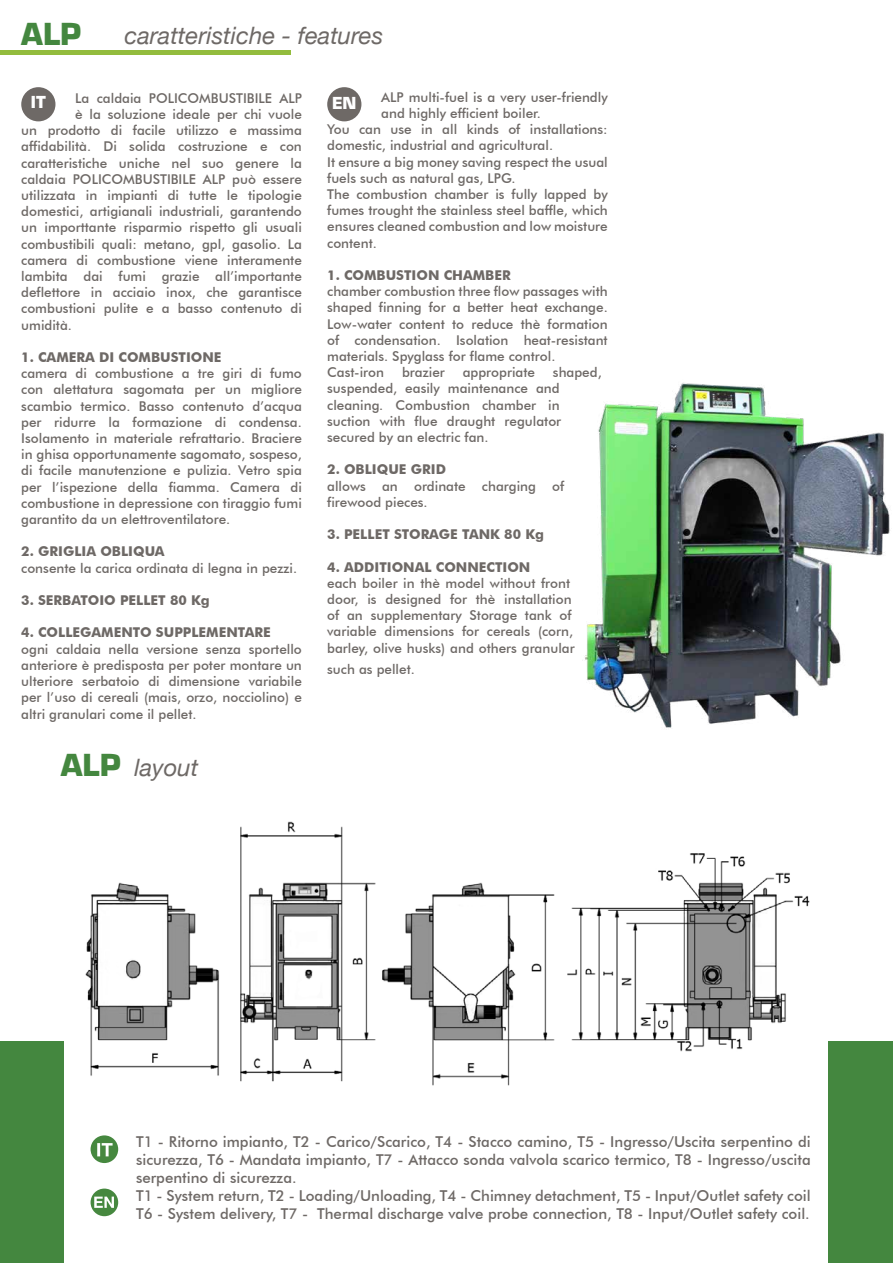
<style>
.page{position:relative;width:893px;height:1263px;background:#fff}
.page>*{position:absolute;margin:0;border:0;box-sizing:border-box;transform-origin:0 0}
.t1{font:900 33px "Eurostile";color:#44873f}
.t2{font:italic 24px "Helvetica Neue";color:#6e6966}
.t3{font:900 18px "Eurostile";color:#fff}
.t4{font:500 15px/18px "Futura BT";color:#6e6966}
.t5{font:500 13.5px/16.2px "Futura BT";color:#6e6966}
.t6{font:700 13.5px "Futura BT";color:#6e6966}
</style>
<div class="page">
<div style="left:0;top:1041px;width:893px;height:222px;background:#44873f"></div>
<div style="left:65px;top:747px;width:763px;height:516px;background:#fff"></div>
<hr style="left:0;top:50px;width:291px;height:4px;background:#93bc3d">
<img style="left:85px;top:821px;width:725px;height:265px">
<div style="left:91px;top:1135px;width:27px;height:28px;background:#46883f;border-radius:50%"></div>
<svg style="left:97px;top:1143px;width:16px;height:13px"></svg>
<div style="left:91px;top:1188px;width:27px;height:28px;background:#46883f;border-radius:50%"></div>
<svg style="left:94px;top:1196px;width:20px;height:12px"></svg>
<div style="left:21px;top:87px;width:34px;height:34px;background:#6e6966;border-radius:50%"></div>
<div style="left:327px;top:87px;width:34px;height:34px;background:#6e6966;border-radius:50%"></div>
<img style="left:582px;top:382px;width:308px;height:346px">
<h1 class="t1" style="left:21px;top:16px;width:61px">ALP</h1>
<h2 class="t2" style="left:125px;top:21px;width:260px">caratteristiche - features</h2>
<p class="t5" style="left:381px;top:89px;width:228px">ALP multi-fuel is a very user-friendly</p>
<p class="t5" style="left:381px;top:105px;width:161px">and highly efficient boiler.</p>
<p class="t5" style="left:327px;top:121px;width:282px">You can use in all kinds of installations:</p>
<p class="t5" style="left:327px;top:137px;width:227px">domestic, industrial and agricultural.</p>
<p class="t5" style="left:327px;top:153px;width:282px">It ensure a big money saving respect the usual</p>
<p class="t5" style="left:327px;top:170px;width:190px">fuels such as natural gas, LPG.</p>
<p class="t5" style="left:327px;top:186px;width:282px">The combustion chamber is fully lapped by</p>
<p class="t5" style="left:327px;top:202px;width:282px">fumes trought the stainless steel baffle, which</p>
<p class="t5" style="left:327px;top:218px;width:282px">ensures cleaned combustion and low moisture</p>
<p class="t5" style="left:327px;top:234px;width:51px">content.</p>
<p class="t6" style="left:327px;top:267px;width:185px">1. COMBUSTION CHAMBER</p>
<p class="t5" style="left:327px;top:283px;width:282px">chamber combustion three flow passages with shaped finning for a better heat exchange.<br>Low-water content to reduce thè formation of condensation. Isolation heat-resistant materials. Spyglass for flame control.<br>Cast-iron</p>
<p class="t5" style="left:75px;top:90px;width:228px">La caldaia POLICOMBUSTIBILE ALP</p>
<p class="t5" style="left:75px;top:106px;width:228px">è la soluzione ideale per chi vuole</p>
<p class="t5" style="left:21px;top:122px;width:282px">un prodotto di facile utilizzo e massima</p>
<p class="t5" style="left:21px;top:138px;width:282px">affidabilità. Di solida costruzione e con</p>
<p class="t5" style="left:21px;top:155px;width:282px">caratteristiche uniche nel suo genere la</p>
<p class="t5" style="left:21px;top:171px;width:282px">caldaia POLICOMBUSTIBILE ALP può essere</p>
<p class="t5" style="left:21px;top:187px;width:282px">utilizzata in impianti di tutte le tipologie</p>
<p class="t5" style="left:21px;top:203px;width:282px">domestici, artigianali industriali, garantendo</p>
<p class="t5" style="left:21px;top:219px;width:282px">un importtante risparmio rispetto gli usuali</p>
<p class="t5" style="left:21px;top:236px;width:282px">combustibili quali: metano, gpl, gasolio. La</p>
<p class="t5" style="left:21px;top:252px;width:282px">camera di combustione viene interamente</p>
<p class="t5" style="left:21px;top:268px;width:282px">lambita dai fumi grazie all’importante</p>
<p class="t5" style="left:21px;top:284px;width:282px">deflettore in acciaio inox, che garantisce</p>
<p class="t5" style="left:21px;top:300px;width:282px">combustioni pulite e a basso contenuto di</p>
<p class="t5" style="left:21px;top:317px;width:52px">umidità.</p>
<p class="t6" style="left:21px;top:349px;width:202px">1. CAMERA DI COMBUSTIONE</p>
<p class="t5" style="left:21px;top:365px;width:282px;text-align:justify">camera di combustione a tre giri di fumo con alettatura sagomata per un migliore scambio termico. Basso contenuto d’acqua per ridurre la formazione di condensa.<br>Isolamento in materiale refrattario. Braciere in ghisa opportunamente sagomato, sospeso, di facile manutenzione e pulizia. Vetro spia per l’ispezione della fiamma. Camera di combustione in depressione con tiraggio fumi garantito da un elettroventilatore.</p>
<p class="t6" style="left:21px;top:543px;width:145px">2. GRIGLIA OBLIQUA</p>
<p class="t5" style="left:21px;top:560px;width:277px">consente la carica ordinata di legna in pezzi.</p>
<p class="t6" style="left:21px;top:592px;width:190px">3. SERBATOIO PELLET 80 Kg</p>
<p class="t6" style="left:21px;top:624px;width:251px">4. COLLEGAMENTO SUPPLEMENTARE</p>
<p class="t5" style="left:21px;top:641px;width:282px;text-align:justify">ogni caldaia nella versione senza sportello anteriore è predisposta per poter montare un ulteriore serbatoio di dimensione variabile per l’uso di cereali (mais, orzo, nocciolino) e altri granulari come il pellet.</p>
<h3 class="t3" style="left:31px;top:93px;width:16px">IT</h3>
<h3 class="t3" style="left:332px;top:94px;width:26px">EN</h3>
<p class="t5" style="left:327px;top:364px;width:276px;text-indent:226px">shaped, suspended, easily maintenance and cleaning. Combustion chamber in suction with flue draught regulator secured by an electric fan.</p>
<p class="t6" style="left:327px;top:461px;width:120px">2. OBLIQUE GRID</p>
<p class="t5" style="left:327px;top:477px;width:239px">allows an ordinate charging of firewood pieces.</p>
<p class="t6" style="left:327px;top:526px;width:218px">3. PELLET STORAGE TANK 80 Kg</p>
<p class="t6" style="left:327px;top:558px;width:205px">4. ADDITIONAL CONNECTION</p>
<p class="t5" style="left:327px;top:575px;width:249px">each boiler in thè model without front door, is designed for thè installation of an supplementary Storage tank of variable dimensions for cereals (corn, barley, olive husks) and others granular</p>
<p class="t5" style="left:327px;top:661px;width:89px">such as pellet.</p>
<p class="t5" style="left:402px;top:364px;width:44px">brazier</p>
<p class="t5" style="left:463px;top:364px;width:74px">appropriate</p>
<h1 class="t1" style="left:61px;top:747px;width:61px">ALP</h1>
<h2 class="t2" style="left:134px;top:753px;width:66px">layout</h2>
<p class="t4" style="left:136px;top:1132px;width:676px">T1 - Ritorno impianto, T2 - Carico/Scarico, T4 - Stacco camino, T5 - Ingresso/Uscita serpentino di sicurezza, T6 - Mandata impianto, T7 - Attacco sonda valvola scarico termico, T8 - Ingresso/uscita serpentino di sicurezza.<br>T1 - System return, T2 - Loading/Unloading, T4 - Chimney detachment, T5 - Input/Outlet safety coil T6 - System delivery, T7 - Thermal discharge valve probe connection, T8 - Input/Outlet safety coil.</p>
</div>
